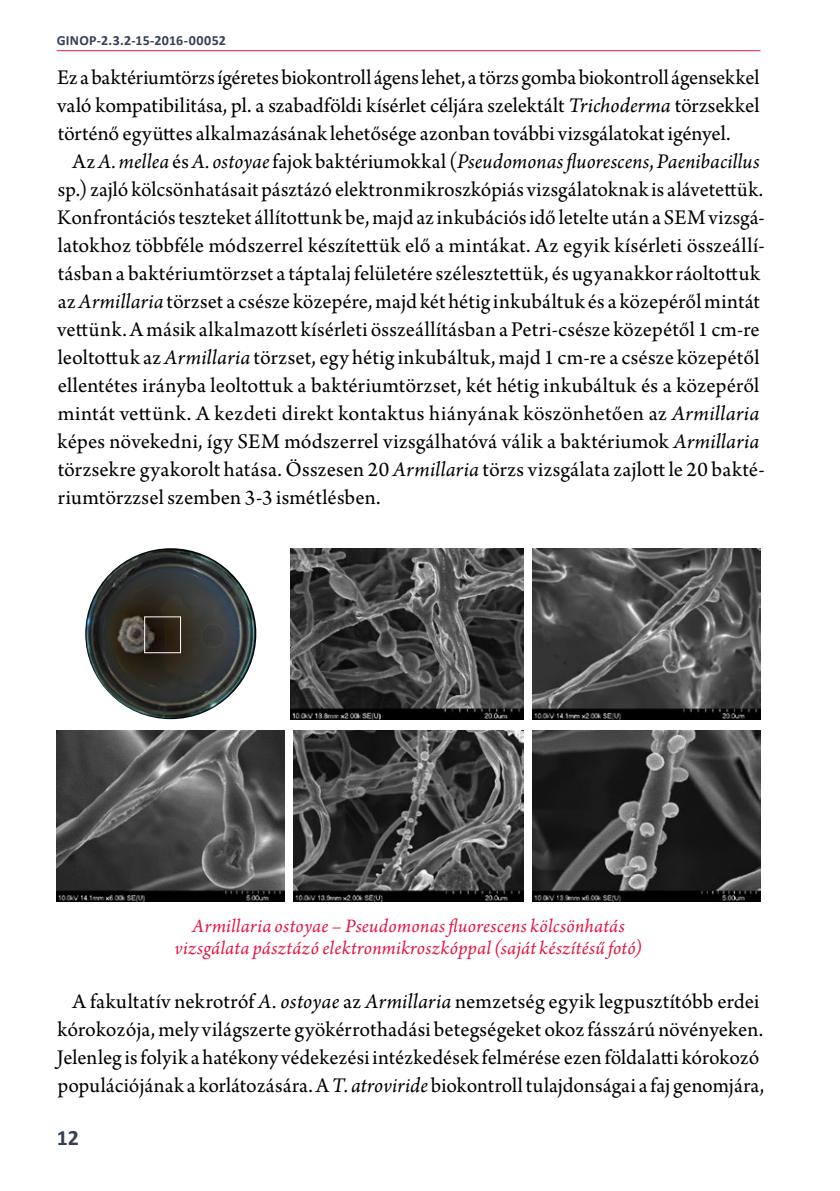
<style>
.page{position:relative;width:840px;height:1191px;background:#fff}
.page>*{position:absolute;margin:0;border:0;box-sizing:border-box;transform-origin:0 0}
.t1{font:22px/28px "Arno Pro";letter-spacing:.005em;color:#000;text-align:justify}
.t2{font:700 22px "Calibri";color:#353e54}
.t3{font:italic 20px/22px "Arno Pro";letter-spacing:.015em;color:#e31743;text-align:center}
.t4{font:700 14px "Calibri";letter-spacing:.02em;color:#353e54}
.s1{font-style:italic}
</style>
<div class="page">
<hr style="left:57px;top:50px;width:703px;height:1px;background:#e31743">
<img style="left:85px;top:548px;width:171px;height:171px;border-radius:85px">
<img style="left:291px;top:548px;width:232px;height:171px">
<img style="left:532px;top:548px;width:228px;height:171px">
<img style="left:57px;top:730px;width:228px;height:171px">
<img style="left:294px;top:730px;width:228px;height:171px">
<img style="left:532px;top:730px;width:228px;height:171px">
<div style="left:144px;top:616px;width:37px;height:37px;border:1px solid #fff"></div>
<p class="t4" style="left:57px;top:30px;width:171px">GINOP-2.3.2-15-2016-00052</p>
<p class="t1" style="left:57px;top:65px;width:703px">Ez a baktériumtörzs ígéretes biokontroll ágens lehet, a törzs gomba biokontroll ágensekkel való kompatibilitása, pl. a szabadföldi kísérlet céljára szelektált <span class="s1">Trichoderma</span> törzsekkel történő együttes alkalmazásának lehetősége azonban további vizsgálatokat igényel.</p>
<p class="t1" style="left:57px;top:149px;width:708px;text-align:left;text-indent:15px">Az <span class="s1">A. mellea</span> és <span class="s1">A. ostoyae</span> fajok baktériumokkal (<span class="s1">Pseudomonas fluorescens</span>, <span class="s1">Paenibacillus </span>sp.) zajló kölcsönhatásait pásztázó elektronmikroszkópiás vizsgálatoknak is alávetettük.<br>Konfrontációs teszteket állítottunk be, majd az inkubációs idő letelte után a SEM vizsgá&shy;latokhoz többféle módszerrel készítettük elő a mintákat. Az egyik kísérleti összeállí&shy;tásban a baktériumtörzset a táptalaj felületére szélesztettük, és ugyanakkor ráoltottuk az <span class="s1">Armillaria</span> törzset a csésze közepére, majd két hétig inkubáltuk és a közepéről mintát vettünk. A másik alkalmazott kísérleti összeállításban a Petri-csésze közepétől 1 cm-re leoltottuk az <span class="s1">Armillaria</span> törzset, egy hétig inkubáltuk, majd 1 cm-re a csésze közepétől ellentétes irányba leoltottuk a baktériumtörzset, két hétig inkubáltuk és a közepéről mintát vettünk. A kezdeti direkt kontaktus hiányának köszönhetően az <span class="s1">Armillaria </span>képes növekedni, így SEM módszerrel vizsgálhatóvá válik a baktériumok <span class="s1">Armillaria </span>törzsekre gyakorolt hatása. Összesen 20 <span class="s1">Armillaria</span> törzs vizsgálata zajlott le 20 bakté&shy;riumtörzzsel szemben 3-3 ismétlésben.</p>
<p class="t3" style="left:175px;top:915px;width:469px">Armillaria ostoyae – Pseudomonas fluorescens kölcsönhatás vizsgálata pásztázó elektronmikroszkóppal (saját készítésű fotó)</p>
<p class="t1" style="left:57px;top:989px;width:708px;text-align:center">A fakultatív nekrotróf <span class="s1">A. ostoyae</span> az <span class="s1">Armillaria</span> nemzetség egyik legpusztítóbb erdei kórokozója, mely világszerte gyökérrothadási betegségeket okoz fásszárú növényeken.<br>Jelenleg is folyik a hatékony védekezési intézkedések felmérése ezen földalatti kórokozó populációjának a korlátozására. A <span class="s1">T. atroviride</span> biokontroll tulajdonságai a faj genomjára,</p>
<p class="t2" style="left:57px;top:1122px;width:24px">12</p>
</div>
